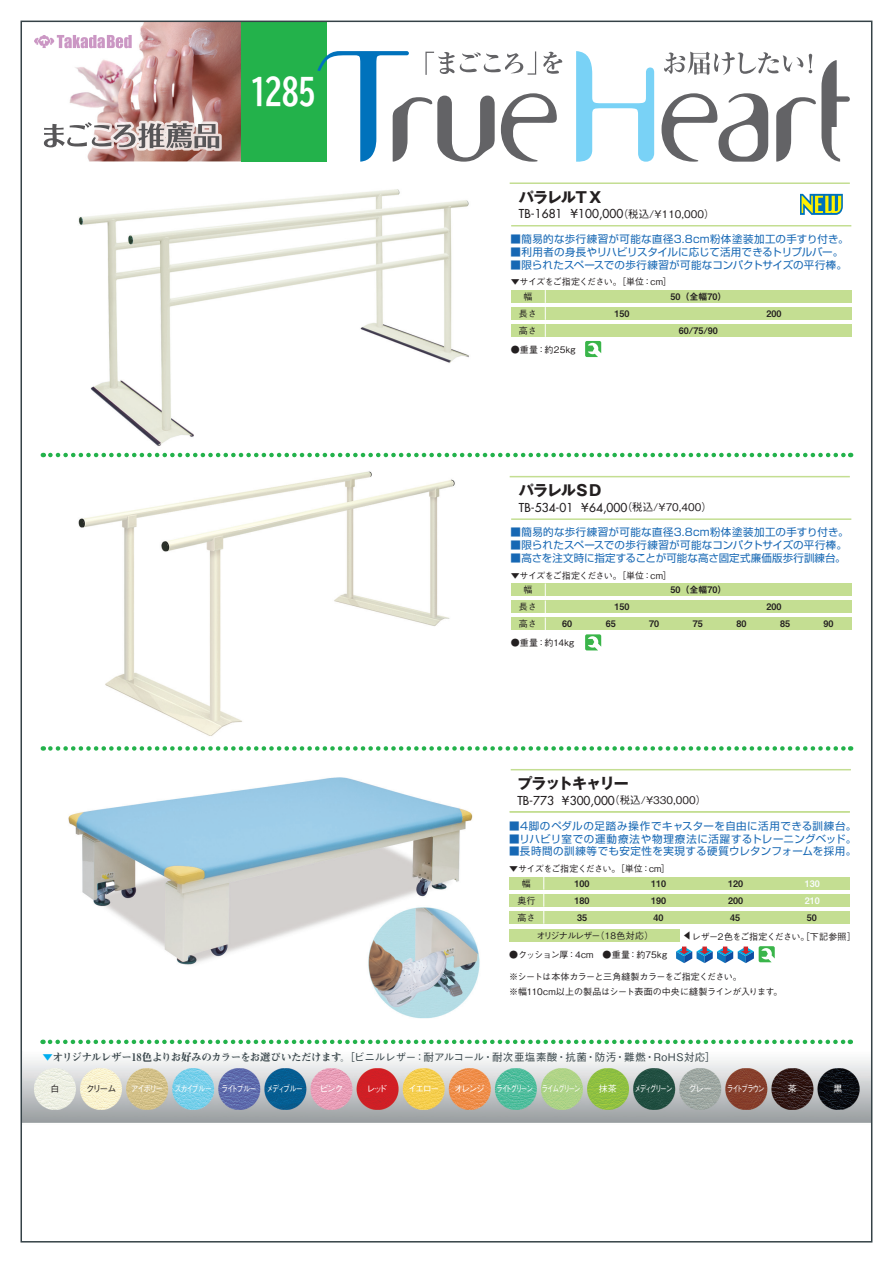
<style>
.page{position:relative;width:893px;height:1263px;background:#fff}
.page>*{position:absolute;margin:0;border:0;box-sizing:border-box;transform-origin:0 0}
.t1{font:36px "BIZ UD Gothic Bold";color:#fff}
.t2{font:700 15px "Gothic MB101 Pro";letter-spacing:-.08em;color:#231f20}
.t3{font:12px "Futura";color:#231f20}
.t4{font:10.5px "Shin Go Pro";letter-spacing:.025em;color:#1768b4}
.t5{font:500 10.5px "Gothic BBB Pro";letter-spacing:.025em;color:#354247}
.t6{font:10.5px "Shin Go Pro";letter-spacing:.05em;color:#1768b4}
.t7{font:10.5px "Shin Go Pro";letter-spacing:.055em;color:#1768b4}
.t8{font:10.5px "Shin Go Pro";letter-spacing:-.01em;color:#1768b4}
.t9{font:500 9px/15px "Gothic BBB Pro";letter-spacing:-.025em;color:#231f20}
.t10{font:9px "Midashi Go Pro MB31";color:#231f20}
.t11{font:500 9px/14.7px "Gothic BBB Pro";letter-spacing:-.06em;color:#231f20}
.t12{font:500 9px "Gothic BBB Pro";letter-spacing:-.2em;color:#fff}
.t13{font:500 9px "Gothic BBB Pro";letter-spacing:.015em;color:#231f20}
.t14{font:500 9px "Gothic BBB Pro";letter-spacing:-.18em;color:#fff;scale:.8 1}
.t15{font:500 9px "Gothic BBB Pro";letter-spacing:-.07em;color:#231f20}
.t16{font:500 9px "Gothic BBB Pro";letter-spacing:-.225em;color:#fff;scale:.75 1}
.t17{font:500 9px "Gothic BBB Pro";letter-spacing:-.2em;color:#fff;scale:.75 1}
.t18{font:9px "Midashi Go Pro MB31";color:#f9fcfe}
.t19{font:500 9px "Gothic BBB Pro";letter-spacing:-.2em;color:#fff;scale:.85 1}
.s1{font-family:"Gothic BBB Pro";font-weight:500;font-size:10.5px}
.s2{font-family:"Midashi Min Pro MA31";font-weight:400;color:#00aeef}
.s3{font-family:"Midashi Min Pro MA31";font-weight:400}
</style>
<div class="page">
<img style="left:24px;top:24px;width:845px;height:1099px">
<div style="left:241px;top:21px;width:85px;height:141px;background:#23b24b"></div>
<svg style="left:576px;top:51px;width:78px;height:111px"></svg>
<svg style="left:317px;top:51px;width:245px;height:111px"></svg>
<svg style="left:661px;top:52px;width:189px;height:110px"></svg>
<svg style="left:34px;top:35px;width:98px;height:13px"></svg>
<svg style="left:41px;top:120px;width:181px;height:31px"></svg>
<svg style="left:50px;top:746px;width:801px;height:5px"></svg>
<svg style="left:50px;top:453px;width:801px;height:4px"></svg>
<hr style="left:511px;top:769px;width:340px;height:1px;background:#c4de92">
<hr style="left:510px;top:182px;width:340px;height:2px;background:#c4de92">
<svg style="left:50px;top:1039px;width:801px;height:5px"></svg>
<div style="left:510px;top:877px;width:340px;height:13px;background:#c4de92"></div>
<div style="left:510px;top:894px;width:340px;height:13px;background:#c4de92"></div>
<div style="left:510px;top:911px;width:340px;height:13px;background:#c4de92"></div>
<svg style="left:543px;top:877px;width:1px;height:47px"></svg>
<hr style="left:510px;top:811px;width:340px;height:2px;background:#c4de92">
<div style="left:510px;top:929px;width:170px;height:13px;background:#c4de92"></div>
<svg style="left:676px;top:946px;width:99px;height:17px"></svg>
<svg style="left:800px;top:194px;width:43px;height:21px"></svg>
<hr style="left:511px;top:225px;width:340px;height:1px;background:#c4de92">
<svg style="left:585px;top:341px;width:16px;height:16px"></svg>
<div style="left:511px;top:290px;width:340px;height:13px;background:#c4de92"></div>
<div style="left:511px;top:307px;width:340px;height:13px;background:#c4de92"></div>
<div style="left:511px;top:324px;width:340px;height:13px;background:#c4de92"></div>
<svg style="left:545px;top:290px;width:1px;height:47px"></svg>
<div style="left:511px;top:583px;width:340px;height:13px;background:#c4de92"></div>
<div style="left:511px;top:600px;width:340px;height:13px;background:#c4de92"></div>
<div style="left:511px;top:617px;width:340px;height:13px;background:#c4de92"></div>
<svg style="left:545px;top:583px;width:1px;height:47px"></svg>
<hr style="left:510px;top:476px;width:340px;height:1px;background:#c4de92">
<hr style="left:511px;top:518px;width:340px;height:2px;background:#c4de92">
<svg style="left:585px;top:634px;width:16px;height:16px"></svg>
<h1 class="t1" style="left:250px;top:73px;width:104px">1285　</h1>
<h2 class="t2" style="left:519px;top:184px;width:85px">パラレルＴＸ</h2>
<p class="t3" style="left:519px;top:206px;width:197px">TB-1681 ¥100,000<span class="s1">（税込/￥110,000）</span></p>
<p class="t4" style="left:511px;top:230px;width:340px">■簡易的な歩行練習が可能な直径3.8cm粉体塗装加工の手すり付き。</p>
<p class="t8" style="left:511px;top:243px;width:334px">■利用者の身長やリハビリスタイルに応じて活用できるトリプルバー。</p>
<p class="t4" style="left:511px;top:256px;width:338px">■限られたスペースでの歩行練習が可能なコンパクトサイズの平行棒。</p>
<p class="t11" style="left:511px;top:273px;width:163px">▼サイズをご指定ください。［単位：cm］</p>
<p class="t9" style="left:523px;top:288px;width:10px">幅</p>
<p class="t10" style="left:670px;top:289px;width:58px">50（全幅70）</p>
<p class="t9" style="left:519px;top:305px;width:19px">長さ</p>
<p class="t10" style="left:614px;top:306px;width:17px">150</p>
<p class="t10" style="left:766px;top:306px;width:17px">200</p>
<p class="t9" style="left:519px;top:322px;width:19px">高さ</p>
<p class="t10" style="left:679px;top:323px;width:41px">60/75/90</p>
<p class="t9" style="left:511px;top:341px;width:66px">●重量：約25kg</p>
<h2 class="t2" style="left:519px;top:478px;width:85px">パラレルＳＤ</h2>
<p class="t3" style="left:519px;top:500px;width:195px">TB-534-01 ¥64,000<span class="s1">（税込/￥70,400）</span></p>
<p class="t4" style="left:511px;top:524px;width:340px">■簡易的な歩行練習が可能な直径3.8cm粉体塗装加工の手すり付き。</p>
<p class="t4" style="left:511px;top:537px;width:338px">■限られたスペースでの歩行練習が可能なコンパクトサイズの平行棒。</p>
<p class="t4" style="left:511px;top:549px;width:337px">■高さを注文時に指定することが可能な高さ固定式廉価版歩行訓練台。</p>
<p class="t11" style="left:523px;top:567px;width:150px;text-indent:-13px">▼サイズをご指定ください。［単位：cm］幅</p>
<p class="t10" style="left:670px;top:583px;width:58px">50（全幅70）</p>
<p class="t9" style="left:519px;top:598px;width:19px">長さ</p>
<p class="t10" style="left:614px;top:600px;width:17px">150</p>
<p class="t10" style="left:766px;top:600px;width:17px">200</p>
<p class="t9" style="left:519px;top:615px;width:19px">高さ</p>
<p class="t10" style="left:562px;top:617px;width:12px">60</p>
<p class="t10" style="left:606px;top:617px;width:12px">65</p>
<p class="t10" style="left:649px;top:617px;width:12px">70</p>
<p class="t10" style="left:693px;top:617px;width:12px">75</p>
<p class="t10" style="left:736px;top:617px;width:12px">80</p>
<p class="t10" style="left:780px;top:617px;width:12px">85</p>
<p class="t10" style="left:824px;top:617px;width:12px">90</p>
<p class="t9" style="left:511px;top:634px;width:65px">●重量：約14kg</p>
<h2 class="t2" style="left:517px;top:771px;width:113px">プラットキャリー</h2>
<p class="t3" style="left:517px;top:793px;width:190px">TB-773 ¥300,000<span class="s1">（税込/￥330,000）</span></p>
<p class="t6" style="left:509px;top:817px;width:349px">■4脚のペダルの足踏み操作でキャスターを自由に活用できる訓練台。</p>
<p class="t7" style="left:509px;top:830px;width:349px">■リハビリ室での運動療法や物理療法に活躍するトレーニングベッド。</p>
<p class="t4" style="left:509px;top:843px;width:349px">■長時間の訓練等でも安定性を実現する硬質ウレタンフォームを採用。</p>
<p class="t11" style="left:509px;top:860px;width:163px">▼サイズをご指定ください。［単位：cm］</p>
<p class="t9" style="left:522px;top:875px;width:10px">幅</p>
<p class="t10" style="left:575px;top:876px;width:17px">100</p>
<p class="t10" style="left:651px;top:876px;width:17px">110</p>
<p class="t10" style="left:728px;top:876px;width:17px">120</p>
<p class="t18" style="left:805px;top:876px;width:17px">130</p>
<p class="t9" style="left:517px;top:892px;width:19px">奥行</p>
<p class="t10" style="left:575px;top:893px;width:17px">180</p>
<p class="t10" style="left:651px;top:893px;width:17px">190</p>
<p class="t10" style="left:728px;top:893px;width:17px">200</p>
<p class="t18" style="left:805px;top:893px;width:17px">210</p>
<p class="t9" style="left:517px;top:909px;width:19px">高さ</p>
<p class="t10" style="left:577px;top:910px;width:12px">35</p>
<p class="t10" style="left:654px;top:910px;width:12px">40</p>
<p class="t10" style="left:730px;top:910px;width:12px">45</p>
<p class="t10" style="left:807px;top:910px;width:12px">50</p>
<p class="t15" style="left:536px;top:929px;width:118px">オリジナルレザー（18色対応）</p>
<p class="t9" style="left:696px;top:931px;width:10px;rotate:90deg">▼</p>
<p class="t9" style="left:692px;top:928px;width:166px">レザー2色をご指定ください。［下記参照］</p>
<p class="t13" style="left:509px;top:948px;width:159px">●クッション厚：4cm　●重量：約75kg</p>
<p class="t9" style="left:509px;top:968px;width:275px">※シートは本体カラーと三角縫製カラーをご指定ください。<br>※幅110cm以上の製品はシート表面の中央に縫製ラインが入ります。</p>
<p class="t5" style="left:43px;top:1049px;width:675px"><span class="s2">▼</span><span class="s3">オリジナルレザー18色よりお好みのカラーをお選びいただけます。</span>［ビニルレザー：耐アルコール・耐次亜塩素酸・抗菌・防汚・難燃・RoHS対応］</p>
<p class="t9" style="left:50px;top:1080px;width:10px">白</p>
<p class="t9" style="left:86px;top:1080px;width:32px">クリーム</p>
<p class="t19" style="left:131px;top:1082px;width:40px">アイボリー</p>
<p class="t14" style="left:175px;top:1082px;width:162px">スカイブルー ライトブルー メディブルー</p>
<p class="t12" style="left:320px;top:1082px;width:25px">ピンク</p>
<p class="t12" style="left:366px;top:1082px;width:22px">レッド</p>
<p class="t12" style="left:408px;top:1082px;width:33px">イエロー</p>
<p class="t12" style="left:454px;top:1082px;width:128px">オレンジ ライトグリーン ライムグリーン</p>
<p class="t12" style="left:599px;top:1082px;width:19px">抹茶</p>
<p class="t16" style="left:634px;top:1082px;width:52px">メディグリーン</p>
<p class="t12" style="left:688px;top:1082px;width:25px">グレー</p>
<p class="t17" style="left:727px;top:1082px;width:52px">ライトブラウン</p>
<p class="t12" style="left:788px;top:1082px;width:10px">茶</p>
<p class="t12" style="left:834px;top:1082px;width:10px">黒</p>
</div>
